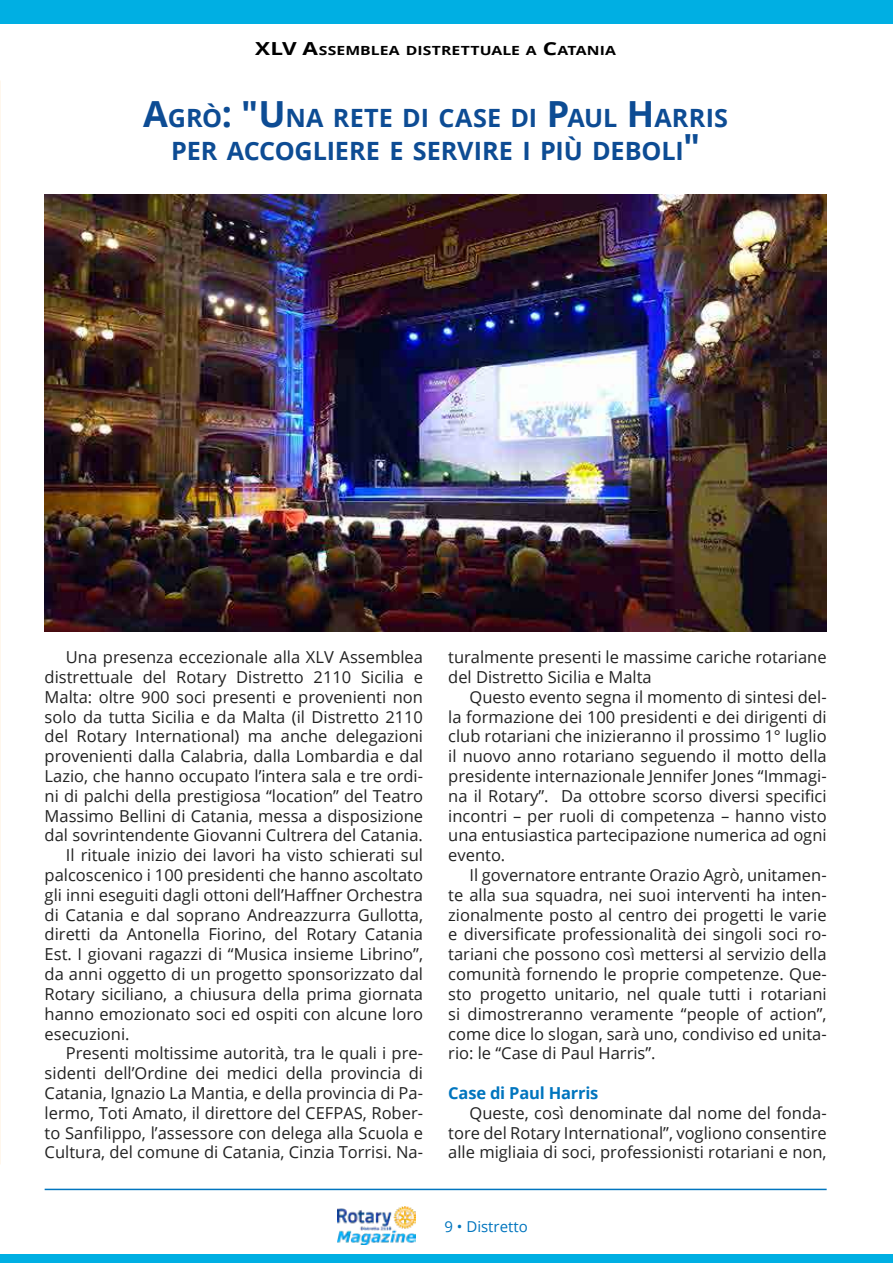
<style>
.page{position:relative;width:893px;height:1263px;background:#fff}
.page>*{position:absolute;margin:0;border:0;box-sizing:border-box;transform-origin:0 0}
.t1{font:700 25.2px/32.7px "Open Sans";letter-spacing:-.005em;color:#0d4c94;text-align:center}
.t2{font:16.5px "Open Sans";color:#222}
.t3{font:700 16.5px "Open Sans";letter-spacing:-.01em;color:#0075be}
.t4{font:15px "Open Sans";color:#0075be}
.t5{font:700 12.6px "Open Sans";letter-spacing:.005em;color:#000;scale:1.25 1}
.s1{font-size:18px}
.s2{font-size:36px}
</style>
<div class="page">
<img style="left:337px;top:1206px;width:79px;height:39px">
<hr style="left:45px;top:1189px;width:782px;height:1px;background:#0075be">
<div style="left:0;top:1254px;width:893px;height:9px;background:#00afe3"></div>
<div style="left:0;top:0;width:893px;height:23px;background:#00afe3"></div>
<svg style="left:0;top:81px;width:1px;height:84px"></svg>
<img style="left:45px;top:195px;width:782px;height:436px">
<p class="t5" style="left:255px;top:42px;width:290px"><span class="s1">XLV A</span>SSEMBLEA DISTRETTUALE A <span class="s1">C</span>ATANIA</p>
<p class="t1" style="left:143px;top:101px;width:586px"><span class="s2">A</span>GRÒ<span class="s2">: "U</span>NA RETE DI CASE DI <span class="s2">P</span>AU L <span class="s2">H</span>ARRIS<br>PER ACCOGLIERE E SERVIRE I PIÙ DEBOLI<span class="s2">"</span></p>
<p class="t2" style="left:66px;top:646px;width:359px">Una presenza eccezionale alla XLV Assemblea</p>
<p class="t2" style="left:45px;top:666px;width:380px">distrettuale del Rotary Distretto 2110 Sicilia e</p>
<p class="t2" style="left:45px;top:685px;width:380px">Malta: oltre 900 soci presenti e provenienti non</p>
<p class="t2" style="left:45px;top:705px;width:380px">solo da tutta Sicilia e da Malta (il Distretto 2110</p>
<p class="t2" style="left:45px;top:725px;width:380px">del Rotary International) ma anche delegazioni</p>
<p class="t2" style="left:45px;top:745px;width:380px">provenienti dalla Calabria, dalla Lombardia e dal</p>
<p class="t2" style="left:45px;top:765px;width:380px">Lazio, che hanno occupato l’intera sala e tre ordi-</p>
<p class="t2" style="left:45px;top:784px;width:380px">ni di palchi della prestigiosa “location” del Teatro</p>
<p class="t2" style="left:45px;top:804px;width:380px">Massimo Bellini di Catania, messa a disposizione</p>
<p class="t2" style="left:45px;top:824px;width:380px">dal sovrintendente Giovanni Cultrera del Catania.</p>
<p class="t2" style="left:66px;top:844px;width:359px">Il rituale inizio dei lavori ha visto schierati sul</p>
<p class="t2" style="left:45px;top:864px;width:380px">palcoscenico i 100 presidenti che hanno ascoltato</p>
<p class="t2" style="left:45px;top:883px;width:380px">gli inni eseguiti dagli ottoni dell’Haffner Orchestra</p>
<p class="t2" style="left:45px;top:903px;width:380px">di Catania e dal soprano Andreazzurra Gullotta,</p>
<p class="t2" style="left:45px;top:923px;width:380px">diretti da Antonella Fiorino, del Rotary Catania</p>
<p class="t2" style="left:45px;top:943px;width:380px">Est. I giovani ragazzi di “Musica insieme Librino”,</p>
<p class="t2" style="left:45px;top:963px;width:380px">da anni oggetto di un progetto sponsorizzato dal</p>
<p class="t2" style="left:45px;top:982px;width:380px">Rotary siciliano, a chiusura della prima giornata</p>
<p class="t2" style="left:45px;top:1002px;width:380px">hanno emozionato soci ed ospiti con alcune loro</p>
<p class="t2" style="left:45px;top:1022px;width:86px">esecuzioni.</p>
<p class="t2" style="left:66px;top:1042px;width:359px">Presenti moltissime autorità, tra le quali i pre-</p>
<p class="t2" style="left:45px;top:1062px;width:380px">sidenti dell’Ordine dei medici della provincia di</p>
<p class="t2" style="left:45px;top:1081px;width:380px">Catania, Ignazio La Mantia, e della provincia di Pa-</p>
<p class="t2" style="left:45px;top:1101px;width:380px">lermo, Toti Amato, il direttore del CEFPAS, Rober-</p>
<p class="t2" style="left:45px;top:1121px;width:380px">to Sanfilippo, l’assessore con delega alla Scuola e</p>
<p class="t2" style="left:45px;top:1141px;width:380px">Cultura, del comune di Catania, Cinzia Torrisi. Na-</p>
<p class="t2" style="left:448px;top:646px;width:380px">turalmente presenti le massime cariche rotariane</p>
<p class="t2" style="left:448px;top:666px;width:205px">del Distretto Sicilia e Malta</p>
<p class="t2" style="left:469px;top:685px;width:359px">Questo evento segna il momento di sintesi del-</p>
<p class="t2" style="left:448px;top:705px;width:380px">la formazione dei 100 presidenti e dei dirigenti di</p>
<p class="t2" style="left:448px;top:725px;width:380px">club rotariani che inizieranno il prossimo 1° luglio</p>
<p class="t2" style="left:448px;top:745px;width:380px">il nuovo anno rotariano seguendo il motto della</p>
<p class="t2" style="left:448px;top:765px;width:380px">presidente internazionale Jennifer Jones “Immagi-</p>
<p class="t2" style="left:448px;top:784px;width:380px">na il Rotary”. Da ottobre scorso diversi specifici</p>
<p class="t2" style="left:448px;top:804px;width:380px">incontri – per ruoli di competenza – hanno visto</p>
<p class="t2" style="left:448px;top:824px;width:380px">una entusiastica partecipazione numerica ad ogni</p>
<p class="t2" style="left:448px;top:844px;width:59px">evento.</p>
<p class="t2" style="left:469px;top:864px;width:359px">Il governatore entrante Orazio Agrò, unitamen-</p>
<p class="t2" style="left:448px;top:883px;width:380px">te alla sua squadra, nei suoi interventi ha inten-</p>
<p class="t2" style="left:448px;top:903px;width:380px">zionalmente posto al centro dei progetti le varie</p>
<p class="t2" style="left:448px;top:923px;width:380px">e diversificate professionalità dei singoli soci ro-</p>
<p class="t2" style="left:448px;top:943px;width:380px">tariani che possono così mettersi al servizio della</p>
<p class="t2" style="left:448px;top:963px;width:380px">comunità fornendo le proprie competenze. Que-</p>
<p class="t2" style="left:448px;top:982px;width:380px">sto progetto unitario, nel quale tutti i rotariani</p>
<p class="t2" style="left:448px;top:1002px;width:380px">si dimostreranno veramente “people of action”,</p>
<p class="t2" style="left:448px;top:1022px;width:380px">come dice lo slogan, sarà uno, condiviso ed unita-</p>
<p class="t2" style="left:448px;top:1042px;width:209px">rio: le “Case di Paul Harris”.</p>
<p class="t3" style="left:448px;top:1081px;width:152px">Case di Paul Harris</p>
<p class="t2" style="left:469px;top:1101px;width:359px">Queste, così denominate dal nome del fonda-</p>
<p class="t2" style="left:448px;top:1121px;width:380px">tore del Rotary International”, vogliono consentire</p>
<p class="t2" style="left:448px;top:1141px;width:380px">alle migliaia di soci, professionisti rotariani e non,</p>
<p class="t4" style="left:444px;top:1216px;width:85px">9 • Distretto</p>
</div>
